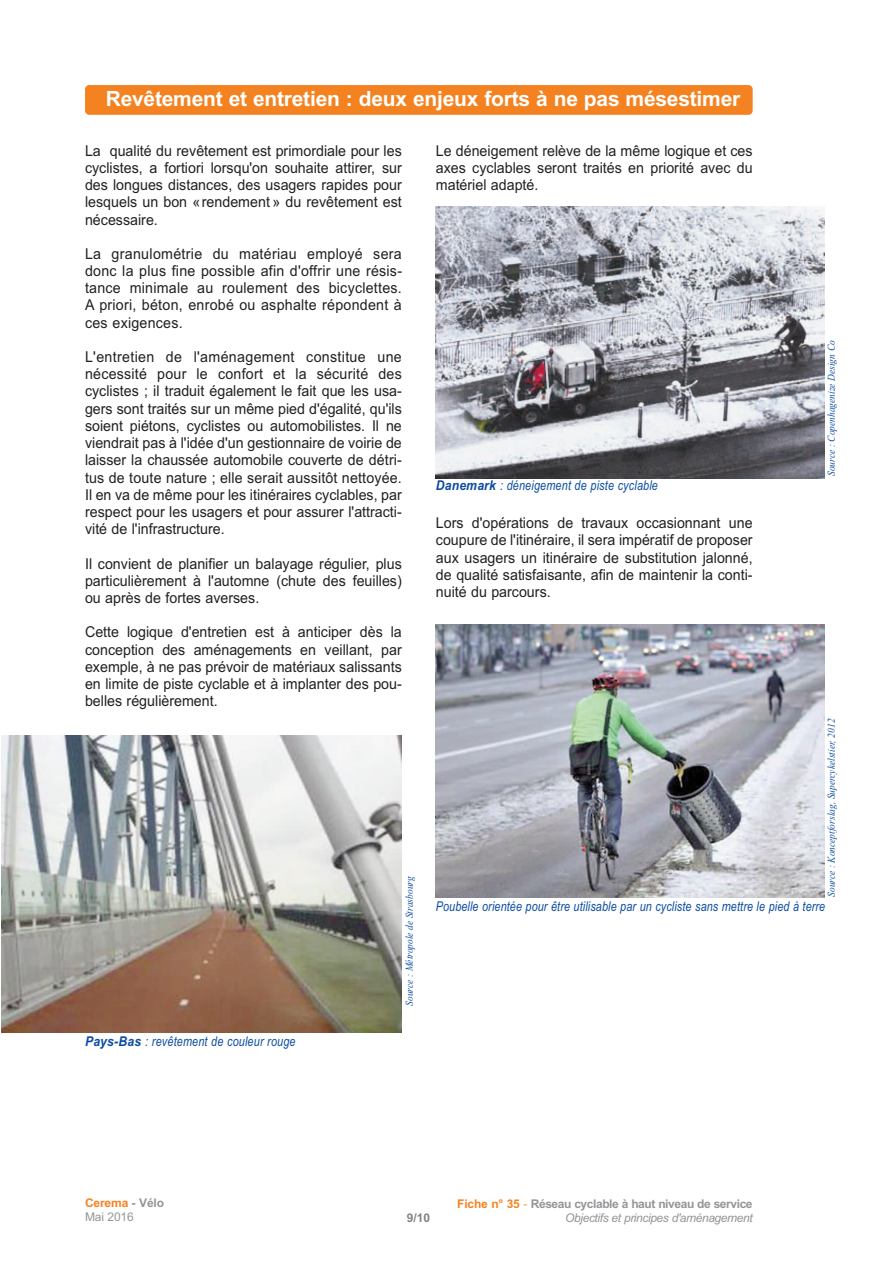
<style>
.page{position:relative;width:893px;height:1263px;background:#fff}
.page>*{position:absolute;margin:0;border:0;box-sizing:border-box;transform-origin:0 0}
.t1{font:700 21px "Arial";letter-spacing:-.01em;color:#fff}
.t2{font:15px/17.2px "Arial";color:#231f20;text-align:justify;scale:.95 1}
.t3{font:italic 13.5px "Arial";letter-spacing:.01em;color:#0d4da1;scale:.8 1}
.t4{font:700 12px/14.4px "Arial";letter-spacing:-.035em;color:#939598;text-align:right}
.t5{font:12px/13.5px "Arial";letter-spacing:-.01em;color:#939598}
.t6{font:700 12px "Arial";color:#808285}
.t7{font:italic 10.5px "Times New Roman";color:#0d4da1;scale:.9 1}
.s1{font-weight:700}
.s2{font-weight:700;color:#f58220}
.s3{color:#f58220}
.s4{color:#fbbb85}
.s5{font-weight:400;font-style:italic}
</style>
<div class="page">
<img style="left:1px;top:735px;width:400px;height:297px">
<div style="left:85px;top:85px;width:668px;height:30px;background:#f58220;border-radius:4px"></div>
<img style="left:436px;top:206px;width:388px;height:273px">
<img style="left:436px;top:625px;width:388px;height:272px">
<h1 class="t1" style="left:106px;top:87px;width:636px">Revêtement et entretien : deux enjeux forts à ne pas mésestimer</h1>
<p class="t2" style="left:85px;top:142px;width:335px">La qualité du revêtement est primordiale pour les cyclistes, a fortiori lorsqu'on souhaite attirer, sur des longues distances, des usagers rapides pour lesquels un bon «rendement » du revêtement est nécessaire.</p>
<p class="t2" style="left:85px;top:245px;width:335px">La granulométrie du matériau employé sera donc la plus fine possible afin d'offrir une résis&shy;tance minimale au roulement des bicyclettes.<br>A priori, béton, enrobé ou asphalte répondent à ces exigences.</p>
<p class="t2" style="left:85px;top:348px;width:335px">L'entretien de l'aménagement constitue une nécessité pour le confort et la sécurité des cyclistes ; il traduit également le fait que les usa&shy;gers sont traités sur un même pied d'égalité, qu'ils soient piétons, cyclistes ou automobilistes. Il ne viendrait pas à l'idée d'un gestionnaire de voirie de laisser la chaussée automobile couverte de détri&shy;tus de toute nature ; elle serait aussitôt nettoyée.<br>Il en va de même pour les itinéraires cyclables, par respect pour les usagers et pour assurer l'attracti&shy;vité de l'infrastructure.</p>
<p class="t2" style="left:85px;top:555px;width:335px">Il convient de planifier un balayage régulier, plus particulièrement à l'automne (chute des feuilles) ou après de fortes averses.</p>
<p class="t2" style="left:85px;top:624px;width:335px">Cette logique d'entretien est à anticiper dès la conception des aménagements en veillant, par exemple, à ne pas prévoir de matériaux salissants en limite de piste cyclable et à implanter des pou&shy;belles régulièrement.</p>
<p class="t2" style="left:436px;top:142px;width:335px">Le déneigement relève de la même logique et ces axes cyclables seront traités en priorité avec du matériel adapté.</p>
<p class="t3" style="left:436px;top:477px;width:279px"><span class="s1">Danemark</span> : déneigement de piste cyclable</p>
<p class="t2" style="left:436px;top:514px;width:335px">Lors d'opérations de travaux occasionnant une coupure de l'itinéraire, il sera impératif de proposer aux usagers un itinéraire de substitution jalonné, de qualité satisfaisante, afin de maintenir la conti&shy;nuité du parcours.</p>
<p class="t7" style="left:825px;top:476px;width:152px;rotate:-90deg">Source : Copenhagenize Design Co</p>
<p class="t3" style="left:85px;top:1033px;width:265px"><span class="s1">Pays-Bas</span> : revêtement de couleur rouge</p>
<p class="t5" style="left:85px;top:1196px;width:81px"><span class="s2">Cerema</span> <span class="s1">- Vélo<br></span>Mai 2016</p>
<p class="t7" style="left:403px;top:1006px;width:145px;rotate:-90deg">Source : Métropole de Strasbourg</p>
<p class="t7" style="left:825px;top:897px;width:199px;rotate:-90deg">Source : Konceptforslag, Supercykelstier, 2012</p>
<p class="t3" style="left:436px;top:898px;width:488px">Poubelle orientée pour être utilisable par un cycliste sans mettre le pied à terre</p>
<p class="t6" style="left:407px;top:1211px;width:25px">9/10</p>
<p class="t4" style="left:457px;top:1196px;width:297px"><span class="s3">Fiche n° 35</span> <span class="s4">-</span> Réseau cyclable à haut niveau de service<br><span class="s5">Objectifs et principes d'aménagement</span></p>
</div>
